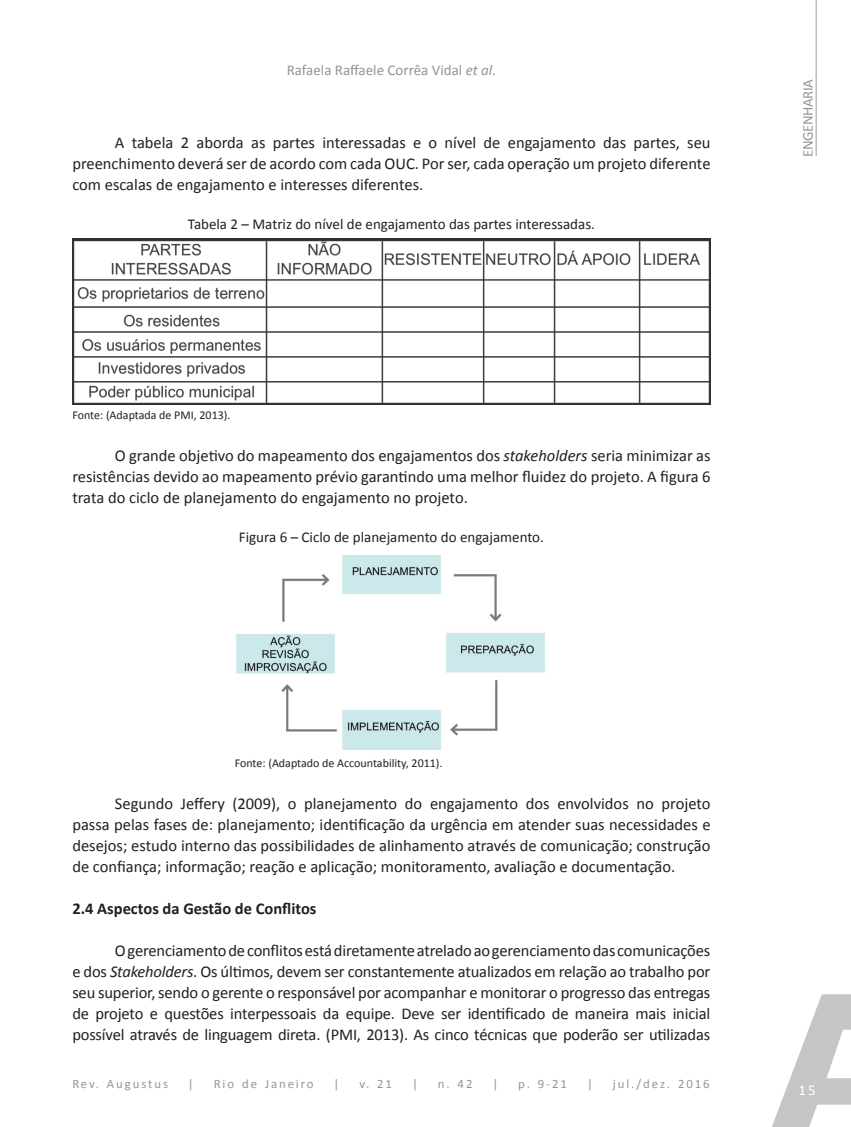
<style>
.page{position:relative;width:851px;height:1127px;background:#fff}
.page>*{position:absolute;margin:0;border:0;box-sizing:border-box;transform-origin:0 0}
.t1{font:16.5px/21px "Calibri";color:#231f20;text-align:justify}
.t2{font:700 16.5px "Calibri";color:#231f20}
.t3{font:15px "Calibri";color:#231f20}
.t4{font:15px "Calibri";letter-spacing:-.005em;color:#939598}
.t5{font:15px "Calibri";letter-spacing:-.03em;color:#939598}
.t6{font:15px "Calibri";color:#fff}
.t7{font:12.75px "Calibri";letter-spacing:.15em;color:#939598}
.t8{font:12px "Calibri";color:#231f20}
.s1{font-style:italic}
</style>
<div class="page">
<svg style="left:772px;top:994px;width:78px;height:133px"></svg>
<hr style="left:815px;top:0;width:1px;height:156px;background:#bcbdc0">
<img style="left:72px;top:239px;width:638px;height:166px">
<img style="left:236px;top:555px;width:309px;height:194px">
<p class="t4" style="left:287px;top:61px;width:211px">rafaela raffaele Corrêa Vidal <span class="s1">et al.</span></p>
<p class="t1" style="left:72px;top:133px;width:639px;text-indent:43px">A tabela 2 aborda as partes interessadas e o nível de engajamento das partes, seu preenchimento deverá ser de acordo com cada OUC. Por ser, cada operação um projeto diferente com escalas de engajamento e interesses diferentes.</p>
<p class="t3" style="left:188px;top:215px;width:408px">Tabela 2 – Matriz do nível de engajamento das partes interessadas.</p>
<p class="t8" style="left:72px;top:407px;width:160px">Fonte: (Adaptada de PMI, 2013).</p>
<p class="t1" style="left:72px;top:445px;width:639px;text-indent:43px">o grande objetivo do mapeamento dos engajamentos dos <span class="s1">stakeholders</span> seria minimizar as resistências devido ao mapeamento prévio garantindo uma melhor fluidez do projeto. A figura 6 trata do ciclo de planejamento do engajamento no projeto.</p>
<p class="t3" style="left:239px;top:527px;width:306px">Figura 6 – Ciclo de planejamento do engajamento.</p>
<p class="t8" style="left:235px;top:755px;width:209px">fonte: (Adaptado de Accountability, 2011).</p>
<p class="t1" style="left:72px;top:793px;width:639px;text-indent:43px">Segundo Jeffery (2009), o planejamento do engajamento dos envolvidos no projeto passa pelas fases de: planejamento; identificação da urgência em atender suas necessidades e desejos; estudo interno das possibilidades de alinhamento através de comunicação; construção de confiança; informação; reação e aplicação; monitoramento, avaliação e documentação.</p>
<p class="t2" style="left:72px;top:897px;width:245px">2.4 Aspectos da Gestão de Conflitos</p>
<p class="t1" style="left:72px;top:940px;width:639px;text-indent:43px">o gerenciamento de conflitos está diretamente atrelado ao gerenciamento das comunicações e dos <span class="s1">Stakeholders</span>. os últimos, devem ser constantemente atualizados em relação ao trabalho por seu superior, sendo o gerente o responsável por acompanhar e monitorar o progresso das entregas de projeto e questões interpessoais da equipe. deve ser identificado de maneira mais inicial possível através de linguagem direta. (PMI, 2013). As cinco técnicas que poderão ser utilizadas</p>
<p class="t7" style="left:72px;top:1075px;width:97px">Rev. Augustus</p>
<p class="t7" style="left:188px;top:1075px;width:7px">|</p>
<p class="t7" style="left:214px;top:1075px;width:101px">Rio de Janeiro</p>
<p class="t7" style="left:333px;top:1075px;width:7px">|</p>
<p class="t7" style="left:359px;top:1075px;width:34px">v. 21</p>
<p class="t7" style="left:412px;top:1075px;width:7px">|</p>
<p class="t7" style="left:438px;top:1075px;width:36px">n. 42</p>
<p class="t7" style="left:492px;top:1075px;width:7px">|</p>
<p class="t7" style="left:518px;top:1075px;width:50px">p. 9-21</p>
<p class="t7" style="left:587px;top:1075px;width:7px">|</p>
<p class="t7" style="left:612px;top:1075px;width:98px">jul./dez. 2016</p>
<p class="t5" style="left:798px;top:157px;width:80px;rotate:-90deg">ENGENhArIA</p>
<p class="t6" style="left:798px;top:1080px;width:19px">15</p>
</div>
